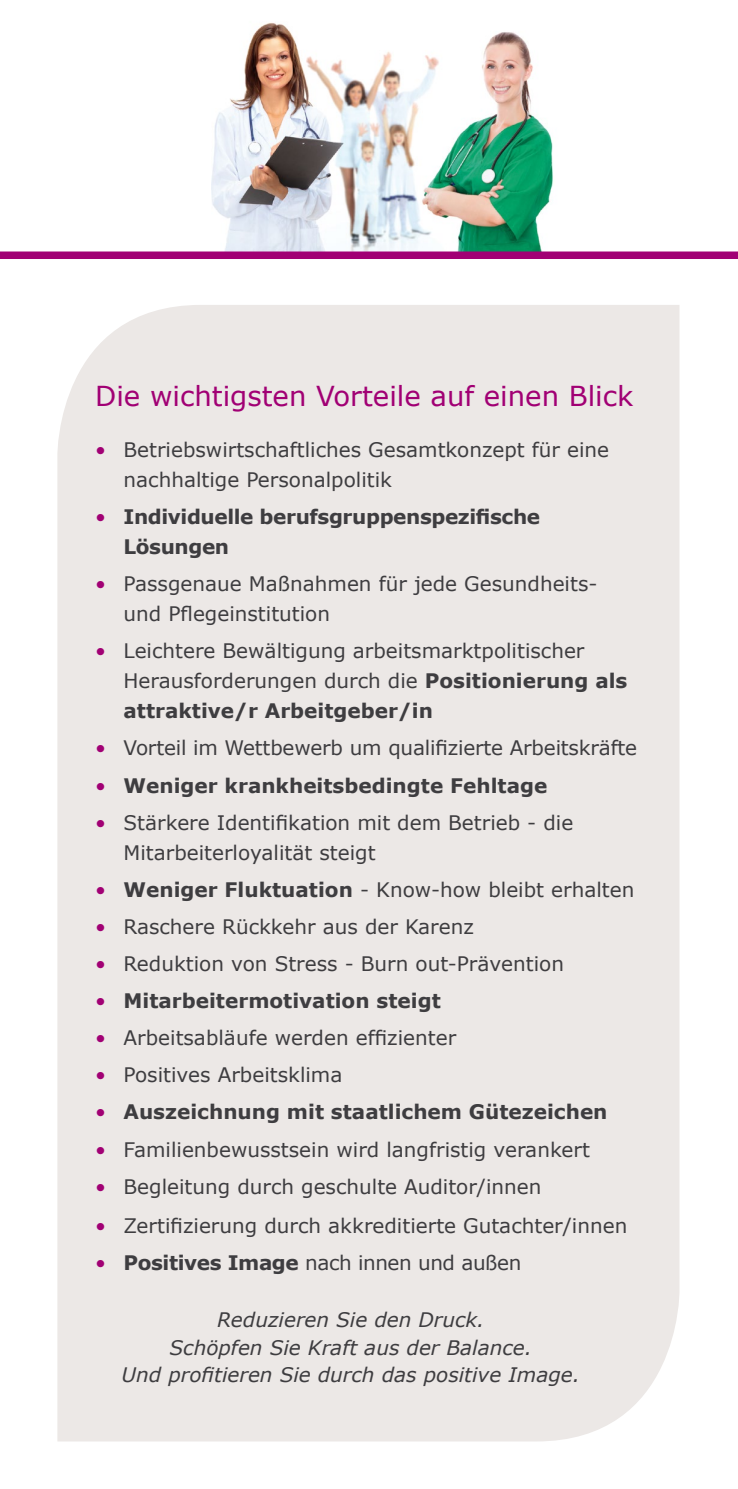
<style>
.page{position:relative;width:738px;height:1489px;background:#fff}
.page>*{position:absolute;margin:0;border:0;box-sizing:border-box;transform-origin:0 0}
.t1{font:27.5px "Verdana";color:#a10074}
.t2{font:20px/30px "Verdana";color:#3e3d40}
.t3{font:700 20px "Verdana";color:#3e3d40}
.t4{font:italic 20px/27.5px "Verdana";color:#3e3d40;text-align:center}
.t5{font:700 20px/30px "Verdana";letter-spacing:-.02em;color:#3e3d40}
.t6{font:20px "Verdana";letter-spacing:-.02em;color:#3e3d40}
.s1{color:#a10074}
.s2{font-weight:400;color:#a10074}
.s3{font-weight:700}
</style>
<div class="page">
<div style="left:57px;top:305px;width:622px;height:1136px;background:#ece8e6"></div>
<img style="left:211px;top:22px;width:342px;height:229px">
<div style="left:0;top:251px;width:737px;height:8px;background:#a10074"></div>
<h1 class="t1" style="left:95px;top:377px;width:539px">Die wichtigsten Vorteile auf einen Blick</h1>
<p class="t2" style="left:123px;top:434px;width:487px;text-indent:-28px"><span class="s1">•</span> Betriebswirtschaftliches Gesamtkonzept für eine nachhaltige Personalpolitik</p>
<p class="t5" style="left:123px;top:501px;width:418px;text-indent:-28px"><span class="s2">•</span> Individuelle berufsgruppenspezifische<br>Lösungen</p>
<p class="t2" style="left:123px;top:568px;width:475px;text-indent:-28px"><span class="s1">•</span> Passgenaue Maßnahmen für jede Gesundheits&shy;und Pflegeinstitution</p>
<p class="t2" style="left:123px;top:636px;width:505px;text-indent:-28px"><span class="s1">•</span> Leichtere Bewältigung arbeitsmarktpolitischer<br>Herausforderungen durch die <span class="s3">Positionierung als attraktive/r Arbeitgeber/in</span></p>
<p class="t2" style="left:95px;top:733px;width:543px"><span class="s1">•</span> Vorteil im Wettbewerb um qualifizierte Arbeitskräfte</p>
<p class="t3" style="left:95px;top:771px;width:453px"><span class="s2">•</span> Weniger krankheitsbedingte Fehltage</p>
<p class="t2" style="left:123px;top:807px;width:451px;text-indent:-28px"><span class="s1">•</span> Stärkere Identifikation mit dem Betrieb - die<br>Mitarbeiterloyalität steigt</p>
<p class="t2" style="left:95px;top:874px;width:540px"><span class="s1">•</span> <span class="s3">Weniger Fluktuation</span> - Know-how bleibt erhalten</p>
<p class="t2" style="left:95px;top:911px;width:380px"><span class="s1">•</span> Raschere Rückkehr aus der Karenz</p>
<p class="t2" style="left:95px;top:948px;width:470px"><span class="s1">•</span> Reduktion von Stress - Burn out-Prävention</p>
<p class="t3" style="left:95px;top:986px;width:347px"><span class="s2">•</span> Mitarbeitermotivation steigt</p>
<p class="t2" style="left:95px;top:1022px;width:362px"><span class="s1">•</span> Arbeitsabläufe werden effizienter</p>
<p class="t2" style="left:95px;top:1059px;width:249px"><span class="s1">•</span> Positives Arbeitsklima</p>
<p class="t3" style="left:95px;top:1097px;width:513px"><span class="s2">•</span> Auszeichnung mit staatlichem Gütezeichen</p>
<p class="t2" style="left:95px;top:1133px;width:496px"><span class="s1">•</span> Familienbewusstsein wird langfristig verankert</p>
<p class="t2" style="left:95px;top:1171px;width:447px"><span class="s1">•</span> Begleitung durch geschulte Auditor/innen</p>
<p class="t2" style="left:95px;top:1210px;width:533px"><span class="s1">•</span> Zertifizierung durch akkreditierte Gutachter/innen</p>
<p class="t6" style="left:95px;top:1248px;width:427px"><span class="s1">•</span> <span class="s3">Positives Image</span> nach innen und außen</p>
<p class="t4" style="left:121px;top:1305px;width:459px">Reduzieren Sie den Druck.<br>Schöpfen Sie Kraft aus der Balance.<br>Und profitieren Sie durch das positive Image.</p>
</div>
